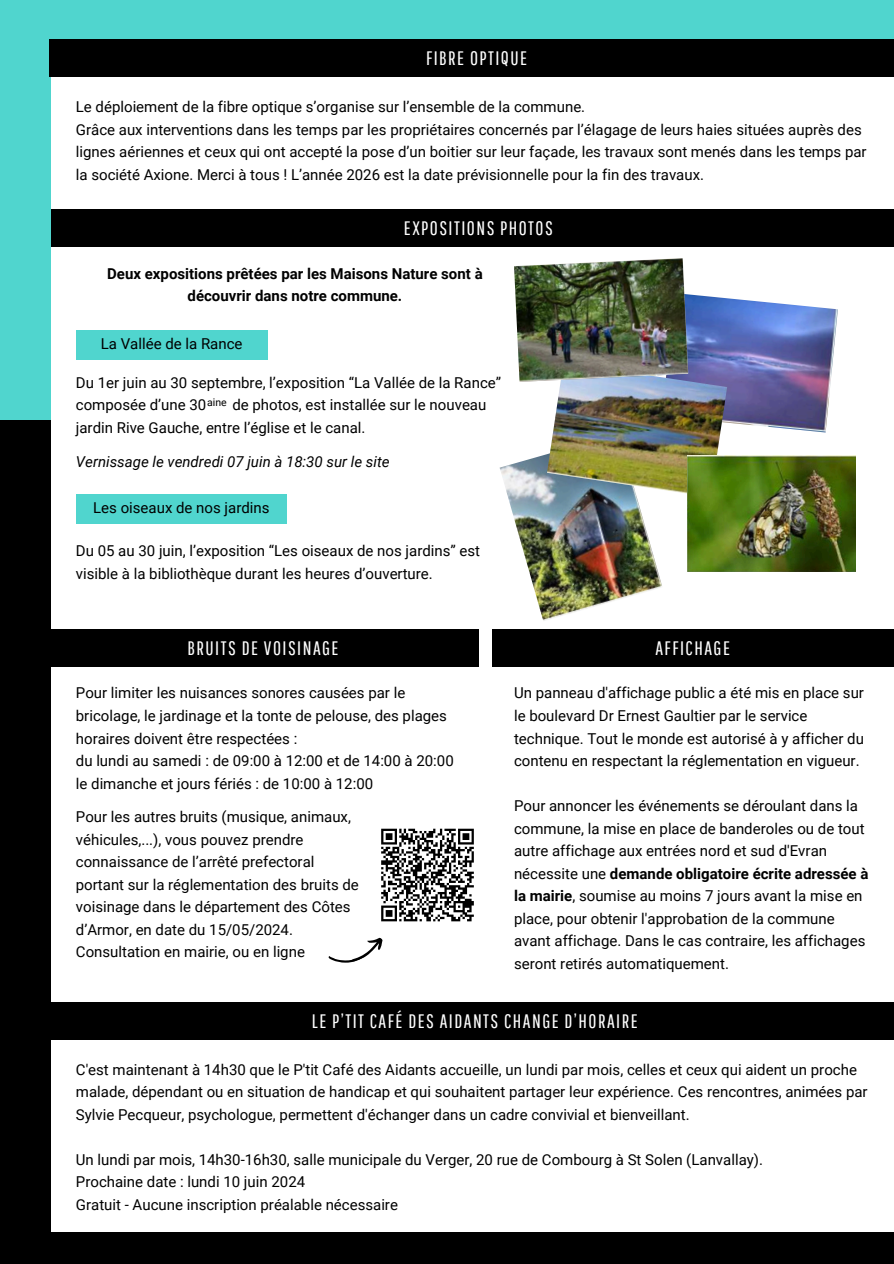
<style>
.page{position:relative;width:894px;height:1264px;background:#fff}
.page>*{position:absolute;margin:0;border:0;box-sizing:border-box;transform-origin:0 0}
.t1{font:19.5px "Pathway Gothic One";letter-spacing:.075em;color:#fff}
.t2{font:15px/22.5px "Roboto";color:#000}
.t3{font:700 15px/22.5px "Roboto";color:#000;text-align:center}
.t4{font:italic 15px "Roboto";color:#000}
.t5{font:10.5px "Roboto";color:#000}
.s1{font-weight:700}
</style>
<div class="page">
<div style="left:0;top:0;width:893px;height:1263px;background:#000"></div>
<div style="left:0;top:0;width:893px;height:419px;background:#50d5ce"></div>
<div style="left:51px;top:40px;width:842px;height:1191px;background:#fff"></div>
<div style="left:49px;top:39px;width:844px;height:37px;background:#000"></div>
<div style="left:51px;top:209px;width:842px;height:38px;background:#000"></div>
<div style="left:76px;top:330px;width:191px;height:29px;background:#50d5ce"></div>
<img style="left:688px;top:294px;width:149px;height:138px">
<img style="left:499px;top:454px;width:163px;height:167px">
<img style="left:547px;top:362px;width:180px;height:135px">
<img style="left:514px;top:258px;width:174px;height:124px">
<div style="left:76px;top:495px;width:210px;height:29px;background:#50d5ce"></div>
<img style="left:687px;top:456px;width:168px;height:115px">
<div style="left:48px;top:629px;width:430px;height:37px;background:#000"></div>
<div style="left:47px;top:1002px;width:846px;height:37px;background:#000"></div>
<div style="left:491px;top:629px;width:402px;height:37px;background:#000"></div>
<svg style="left:381px;top:828px;width:93px;height:94px"></svg>
<svg style="left:328px;top:937px;width:55px;height:26px"></svg>
<h1 class="t1" style="left:426px;top:46px;width:103px">FIBRE OPTIQUE</h1>
<p class="t2" style="left:76px;top:96px;width:792px">Le déploiement de la fibre optique s’organise sur l’ensemble de la commune.<br>Grâce aux interventions dans les temps par les propriétaires concernés par l’élagage de leurs haies situées auprès des lignes aériennes et ceux qui ont accepté la pose d’un boitier sur leur façade, les travaux sont menés dans les temps par la société Axione. Merci à tous ! L’année 2026 est la date prévisionnelle pour la fin des travaux.</p>
<h3 class="t1" style="left:404px;top:216px;width:150px">EXPOSITIONS PHOTOS</h3>
<h3 class="t3" style="left:107px;top:262px;width:377px">Deux expositions prêtées par les Maisons Nature sont à découvrir dans notre commune.</h3>
<p class="t2" style="left:101px;top:332px;width:143px">La Vallée de la Rance</p>
<h3 class="t2" style="left:76px;top:371px;width:426px">Du 1er juin au 30 septembre, l’exposition “La Vallée de la Rance” composée d’une 30</h3>
<h3 class="t5" style="left:207px;top:396px;width:21px">aine</h3>
<h3 class="t2" style="left:76px;top:394px;width:412px;text-indent:156px">de photos, est installée sur le nouveau jardin Rive Gauche, entre l’église et le canal.</h3>
<h1 class="t4" style="left:76px;top:453px;width:315px">Vernissage le vendredi 07 juin à 18:30 sur le site</h1>
<h3 class="t2" style="left:93px;top:496px;width:178px">Les oiseaux de nos jardins</h3>
<h3 class="t2" style="left:76px;top:539px;width:405px">Du 05 au 30 juin, l’exposition “Les oiseaux de nos jardins” est visible à la bibliothèque durant les heures d’ouverture.</h3>
<h3 class="t1" style="left:188px;top:636px;width:152px">BRUITS DE VOISINAGE</h3>
<h3 class="t1" style="left:655px;top:636px;width:76px">AFFICHAGE</h3>
<h3 class="t2" style="left:76px;top:682px;width:379px">Pour limiter les nuisances sonores causées par le bricolage, le jardinage et la tonte de pelouse, des plages horaires doivent être respectées :<br>du lundi au samedi : de 09:00 à 12:00 et de 14:00 à 20:00 le dimanche et jours fériés : de 10:00 à 12:00</h3>
<p class="t2" style="left:514px;top:682px;width:351px">Un panneau d'affichage public a été mis en place sur le boulevard Dr Ernest Gaultier par le service technique. Tout le monde est autorisé à y afficher du contenu en respectant la réglementation en vigueur.</p>
<p class="t2" style="left:514px;top:794px;width:356px">Pour annoncer les événements se déroulant dans la commune, la mise en place de banderoles ou de tout autre affichage aux entrées nord et sud d'Evran nécessite une <span class="s1">demande obligatoire écrite adressée à la mairie</span>, soumise au moins 7 jours avant la mise en place, pour obtenir l'approbation de la commune avant affichage. Dans le cas contraire, les affichages seront retirés automatiquement.</p>
<p class="t2" style="left:76px;top:806px;width:284px">Pour les autres bruits (musique, animaux, véhicules,...), vous pouvez prendre connaissance de l’arrêté prefectoral portant sur la réglementation des bruits de voisinage dans le département des Côtes d’Armor, en date du 15/05/2024.<br>Consultation en mairie, ou en ligne</p>
<p class="t1" style="left:312px;top:1009px;width:327px">LE P’TIT CAFÉ DES AIDANTS CHANGE D’HORAIRE</p>
<h3 class="t2" style="left:76px;top:1058px;width:793px">C'est maintenant à 14h30 que le P'tit Café des Aidants accueille, un lundi par mois, celles et ceux qui aident un proche malade, dépendant ou en situation de handicap et qui souhaitent partager leur expérience. Ces rencontres, animées par<br>Sylvie Pecqueur, psychologue, permettent d'échanger dans un cadre convivial et bienveillant.</h3>
<h3 class="t2" style="left:76px;top:1148px;width:688px">Un lundi par mois, 14h30-16h30, salle municipale du Verger, 20 rue de Combourg à St Solen (Lanvallay).<br>Prochaine date : lundi 10 juin 2024<br>Gratuit - Aucune inscription préalable nécessaire</h3>
</div>
